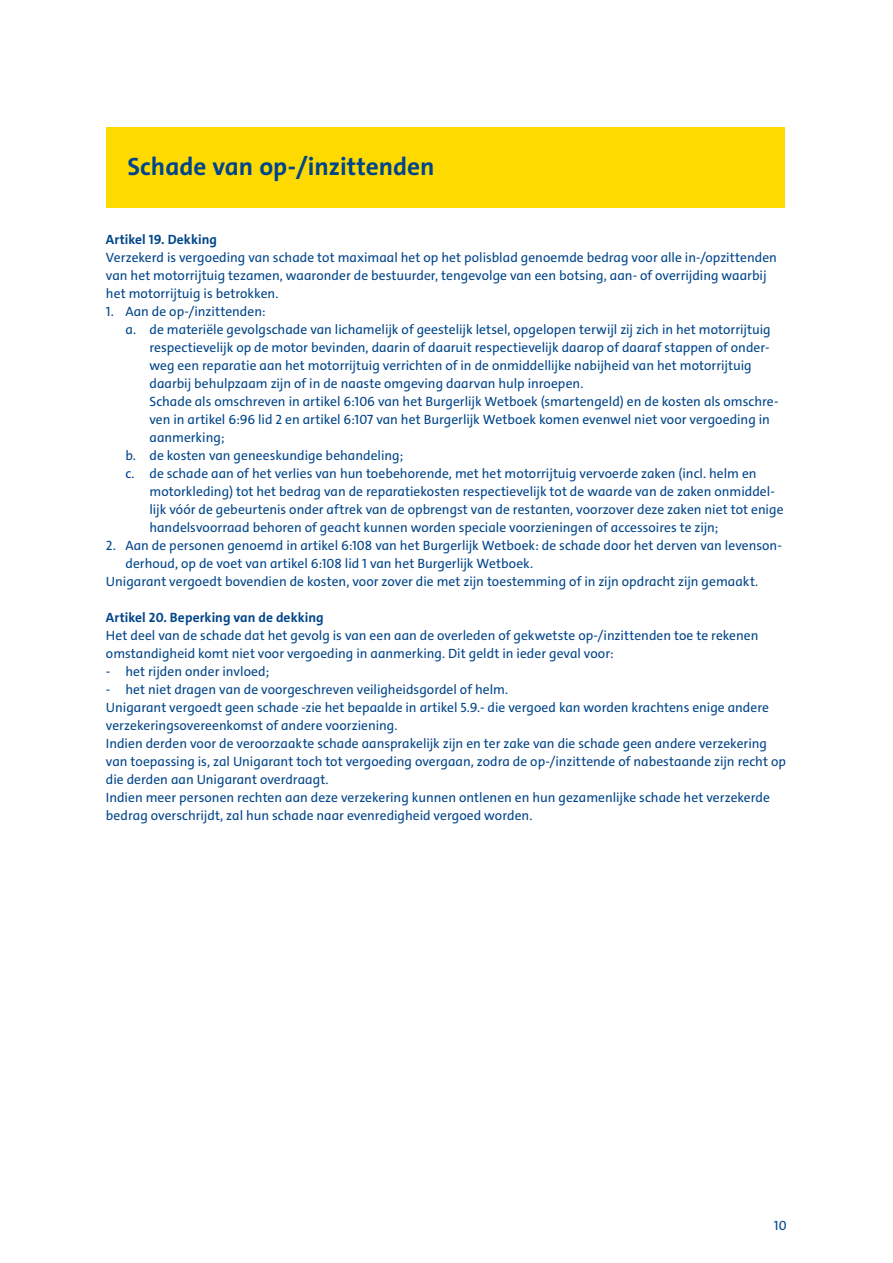
<style>
.page{position:relative;width:893px;height:1263px;background:#fff}
.page>*{position:absolute;margin:0;border:0;box-sizing:border-box;transform-origin:0 0}
.t1{font:700 25.2px "The Sans C4 s";color:#00458a}
.t2{font:13.5px/18px "The Sans C4 s";color:#00458a}
.t3{font:700 13.5px "The Sans C4 s";letter-spacing:.005em;color:#00458a}
</style>
<div class="page">
<div style="left:106px;top:128px;width:679px;height:80px;background:#ffda00"></div>
<h1 class="t1" style="left:128px;top:150px;width:308px">Schade van op-/inzittenden</h1>
<p class="t3" style="left:106px;top:231px;width:113px">Artikel 19. Dekking</p>
<p class="t2" style="left:106px;top:249px;width:672px">Verzekerd is vergoeding van schade tot maximaal het op het polisblad genoemde bedrag voor alle in-/opzittenden van het motorrijtuig tezamen, waaronder de bestuurder, tengevolge van een botsing, aan- of overrijding waarbij het motorrijtuig is betrokken.</p>
<p class="t2" style="left:106px;top:303px;width:161px">1. Aan de op-/inzittenden:</p>
<p class="t2" style="left:125px;top:321px;width:647px">a. de materiële gevolgschade van lichamelijk of geestelijk letsel, opgelopen terwijl zij zich in het motorrijtuig</p>
<p class="t2" style="left:149px;top:339px;width:622px">respectievelijk op de motor bevinden, daarin of daaruit respectievelijk daarop of daaraf stappen of onder-</p>
<p class="t2" style="left:149px;top:357px;width:604px">weg een reparatie aan het motorrijtuig verrichten of in de onmiddellijke nabijheid van het motorrijtuig</p>
<p class="t2" style="left:149px;top:375px;width:435px">daarbij behulpzaam zijn of in de naaste omgeving daarvan hulp inroepen.</p>
<p class="t2" style="left:149px;top:392px;width:631px">Schade als omschreven in artikel 6:106 van het Burgerlijk Wetboek (smartengeld) en de kosten als omschre-</p>
<p class="t2" style="left:149px;top:410px;width:622px">ven in artikel 6:96 lid 2 en artikel 6:107 van het Burgerlijk Wetboek komen evenwel niet voor vergoeding in</p>
<p class="t2" style="left:149px;top:428px;width:77px">aanmerking;</p>
<p class="t2" style="left:125px;top:446px;width:279px">b. de kosten van geneeskundige behandeling;</p>
<p class="t2" style="left:125px;top:464px;width:633px">c. de schade aan of het verlies van hun toebehorende, met het motorrijtuig vervoerde zaken (incl. helm en</p>
<p class="t2" style="left:149px;top:482px;width:627px">motorkleding) tot het bedrag van de reparatiekosten respectievelijk tot de waarde van de zaken onmiddel-</p>
<p class="t2" style="left:149px;top:500px;width:636px">lijk vóór de gebeurtenis onder aftrek van de opbrengst van de restanten, voorzover deze zaken niet tot enige</p>
<p class="t2" style="left:149px;top:518px;width:570px">handelsvoorraad behoren of geacht kunnen worden speciale voorzieningen of accessoires te zijn;</p>
<p class="t2" style="left:106px;top:536px;width:677px">2. Aan de personen genoemd in artikel 6:108 van het Burgerlijk Wetboek: de schade door het derven van levenson-</p>
<p class="t2" style="left:125px;top:554px;width:409px">derhoud, op de voet van artikel 6:108 lid 1 van het Burgerlijk Wetboek.</p>
<p class="t2" style="left:106px;top:572px;width:654px">Unigarant vergoedt bovendien de kosten, voor zover die met zijn toestemming of in zijn opdracht zijn gemaakt.</p>
<p class="t3" style="left:106px;top:609px;width:219px">Artikel 20. Beperking van de dekking</p>
<p class="t2" style="left:106px;top:626px;width:654px">Het deel van de schade dat het gevolg is van een aan de overleden of gekwetste op-/inzittenden toe te rekenen omstandigheid komt niet voor vergoeding in aanmerking. Dit geldt in ieder geval voor:</p>
<p class="t2" style="left:106px;top:662px;width:165px">- het rijden onder invloed;</p>
<p class="t2" style="left:106px;top:680px;width:681px">- het niet dragen van de voorgeschreven veiligheidsgordel of helm.<br>Unigarant vergoedt geen schade -zie het bepaalde in artikel 5.9.- die vergoed kan worden krachtens enige andere verzekeringsovereenkomst of andere voorziening.<br>Indien derden voor de veroorzaakte schade aansprakelijk zijn en ter zake van die schade geen andere verzekering van toepassing is, zal Unigarant toch tot vergoeding overgaan, zodra de op-/inzittende of nabestaande zijn recht op die derden aan Unigarant overdraagt.<br>Indien meer personen rechten aan deze verzekering kunnen ontlenen en hun gezamenlijke schade het verzekerde bedrag overschrijdt, zal hun schade naar evenredigheid vergoed worden.</p>
<p class="t2" style="left:774px;top:1217px;width:14px">10</p>
</div>
